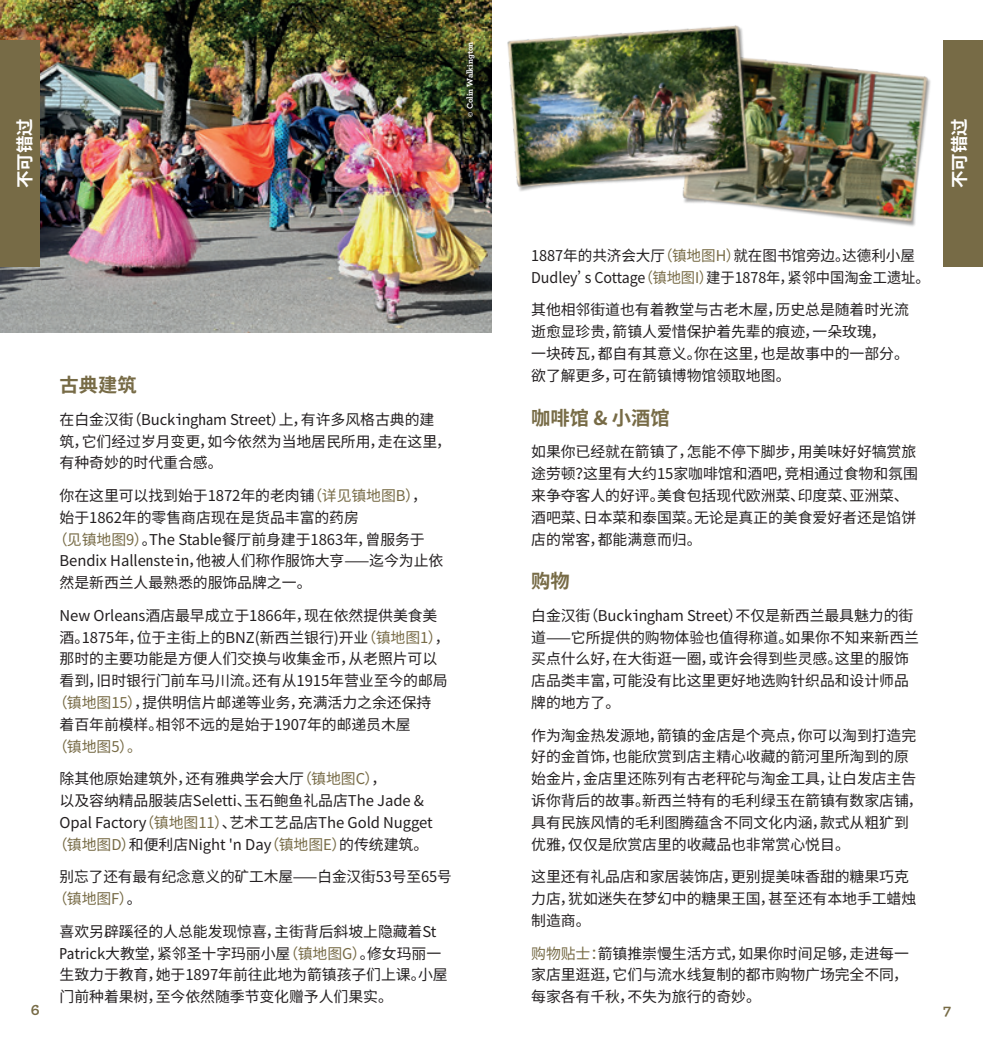
<style>
.page{position:relative;width:983px;height:1042px;background:#fff}
.page>*{position:absolute;margin:0;border:0;box-sizing:border-box;transform-origin:0 0}
.Intro_sm_subhead{font:700 19.25px "Noto Sans CJ Ksc";color:#776b46}
.Section_Titles{font:700 17.5px "Noto Sans CJ Ksc";color:#fff}
.t1{font:700 15.75px "Archer Pro";color:#776b46}
.Body{font:14.88px/21.9px "Noto Sans CJ Ksc";letter-spacing:-.005em;color:#231f20}
.Body-2{font:14.88px "Noto Sans CJ Ksc";color:#776b46}
.Body-3{font:700 8.75px "Archer Pro";letter-spacing:-.005em;color:#fff}
.s1{color:#776b46}
</style>
<div class="page">
<img style="left:0;top:0;width:491px;height:332px">
<img style="left:780px;top:61px;width:151px;height:166px">
<img style="left:485px;top:0;width:295px;height:218px">
<svg style="left:460px;top:37px;width:19px;height:84px;background:#30361a"></svg>
<div style="left:0;top:40px;width:40px;height:226px;background:#776b46"></div>
<div style="left:943px;top:40px;width:39px;height:226px;background:#776b46"></div>
<p class="Body-3" style="left:462px;top:116px;width:76px;rotate:-90deg">© Colin Walkington</p>
<p class="Section_Titles" style="left:15px;top:188px;width:71px;rotate:-90deg">不可错过</p>
<p class="Section_Titles" style="left:949px;top:188px;width:71px;rotate:-90deg">不可错过</p>
<p class="Body" style="left:531px;top:245px;width:400px">1887年的共济会大厅<span class="s1">（镇地图H）</span>就在图书馆旁边。达德利小屋<br>Dudley’s Cottage<span class="s1">（镇地图I）</span>建于1878年，紧邻中国淘金工遗址。</p>
<p class="Body" style="left:531px;top:299px;width:379px">其他相邻街道也有着教堂与古老木屋，历史总是随着时光流逝愈显珍贵，箭镇人爱惜保护着先辈的痕迹，一朵玫瑰，<br>一块砖瓦，都自有其意义。你在这里，也是故事中的一部分。欲了解更多，可在箭镇博物馆领取地图。</p>
<p class="Intro_sm_subhead" style="left:531px;top:407px;width:140px">咖啡馆 &amp; 小酒馆</p>
<p class="Body" style="left:531px;top:441px;width:388px">如果你已经就在箭镇了，怎能不停下脚步，用美味好好犒赏旅途劳顿？这里有大约15家咖啡馆和酒吧，竞相通过食物和氛围来争夺客人的好评。美食包括现代欧洲菜、印度菜、亚洲菜、酒吧菜、日本菜和泰国菜。无论是真正的美食爱好者还是馅饼店的常客，都能满意而归。</p>
<p class="Intro_sm_subhead" style="left:531px;top:570px;width:40px">购物</p>
<p class="Body" style="left:531px;top:604px;width:389px">白金汉街（Buckingham Street）不仅是新西兰最具魅力的街道——它所提供的购物体验也值得称道。如果你不知来新西兰买点什么好，在大街逛一圈，或许会得到些灵感。这里的服饰店品类丰富，可能没有比这里更好地选购针织品和设计师品牌的地方了。</p>
<p class="Body" style="left:531px;top:724px;width:393px">作为淘金热发源地，箭镇的金店是个亮点，你可以淘到打造完好的金首饰，也能欣赏到店主精心收藏的箭河里所淘到的原始金片，金店里还陈列有古老秤砣与淘金工具，让白发店主告诉你背后的故事。新西兰特有的毛利绿玉在箭镇有数家店铺，具有民族风情的毛利图腾蕴含不同文化内涵，款式从粗犷到优雅，仅仅是欣赏店里的收藏品也非常赏心悦目。</p>
<p class="Body" style="left:531px;top:866px;width:386px">这里还有礼品店和家居装饰店，更别提美味香甜的糖果巧克力店，犹如迷失在梦幻中的糖果王国，甚至还有本地手工蜡烛制造商。</p>
<p class="Body" style="left:531px;top:942px;width:379px;text-align:justify"><span class="s1">购物贴士：</span>箭镇推崇慢生活方式，如果你时间足够，走进每一家店里逛逛，它们与流水线复制的都市购物广场完全不同，每家各有千秋，不失为旅行的奇妙。</p>
<p class="Intro_sm_subhead" style="left:60px;top:374px;width:78px">古典建筑</p>
<p class="Body" style="left:60px;top:408px;width:393px">在白金汉街（Buckingham Street）上，有许多风格古典的建筑，它们经过岁月变更，如今依然为当地居民所用，走在这里，有种奇妙的时代重合感。</p>
<p class="Body" style="left:60px;top:485px;width:369px">你在这里可以找到始于1872年的老肉铺<span class="s1">（详见镇地图B）</span>，</p>
<p class="Body" style="left:60px;top:506px;width:301px">始于1862年的零售商店现在是货品丰富的药房</p>
<p class="Body" style="left:53px;top:528px;width:373px"><span class="s1">（见镇地图9）</span>。The Stable餐厅前身建于1863年，曾服务于</p>
<p class="Body" style="left:60px;top:550px;width:385px">Bendix Hallenstein，他被人们称作服饰大亨——迄今为止依</p>
<p class="Body" style="left:60px;top:572px;width:253px">然是新西兰人最熟悉的服饰品牌之一。</p>
<p class="Body" style="left:60px;top:604px;width:379px">New Orleans酒店最早成立于1866年，现在依然提供美食美</p>
<p class="Body" style="left:60px;top:626px;width:391px">酒。1875年，位于主街上的BNZ(新西兰银行)开业<span class="s1">（镇地图1）</span>，</p>
<p class="Body" style="left:60px;top:648px;width:379px">那时的主要功能是方便人们交换与收集金币，从老照片可以</p>
<p class="Body" style="left:60px;top:670px;width:389px">看到，旧时银行门前车马川流。还有从1915年营业至今的邮局</p>
<p class="Body" style="left:53px;top:692px;width:380px"><span class="s1">（镇地图15）</span>，提供明信片邮递等业务，充满活力之余还保持</p>
<p class="Body" style="left:60px;top:714px;width:352px">着百年前模样。相邻不远的是始于1907年的邮递员木屋</p>
<p class="Body-2" style="left:53px;top:738px;width:91px">（镇地图5）。</p>
<p class="Body" style="left:60px;top:768px;width:328px">除其他原始建筑外，还有雅典学会大厅<span class="s1">（镇地图C）</span>，</p>
<p class="Body" style="left:60px;top:790px;width:366px">以及容纳精品服装店Seletti、玉石鲍鱼礼品店The Jade &amp;</p>
<p class="Body" style="left:60px;top:812px;width:375px">Opal Factory<span class="s1">（镇地图11）</span>、艺术工艺品店The Gold Nugget</p>
<p class="Body" style="left:53px;top:834px;width:377px"><span class="s1">（镇地图D）</span>和便利店Night 'n Day<span class="s1">（镇地图E）</span>的传统建筑。</p>
<p class="Body" style="left:53px;top:866px;width:400px;text-indent:7px">别忘了还有最有纪念意义的矿工木屋——白金汉街53号至65号<span class="s1">（镇地图F）</span>。</p>
<p class="Body" style="left:60px;top:920px;width:389px">喜欢另辟蹊径的人总能发现惊喜，主街背后斜坡上隐藏着St<br>Patrick大教堂，紧邻圣十字玛丽小屋<span class="s1">（镇地图G）</span>。修女玛丽一生致力于教育，她于1897年前往此地为箭镇孩子们上课。小屋门前种着果树，至今依然随季节变化赠予人们果实。</p>
<p class="t1" style="left:31px;top:997px;width:10px">6</p>
<p class="t1" style="left:943px;top:997px;width:10px">7</p>
</div>
